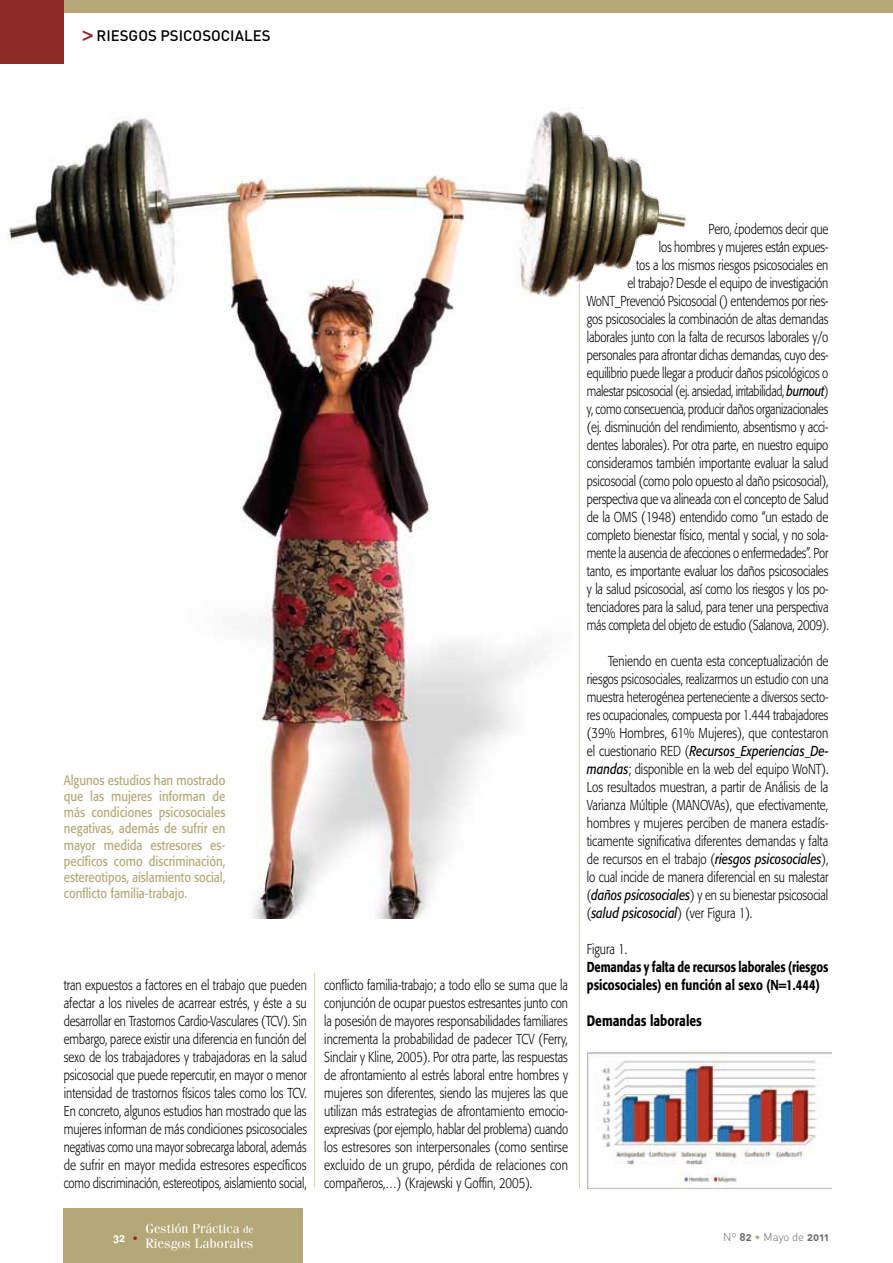
<style>
.page{position:relative;width:893px;height:1263px;background:#fff}
.page>*{position:absolute;margin:0;border:0;box-sizing:border-box;transform-origin:0 0}
.t1{font:500 15px "DIN";color:#000}
.t2{font:500 15px "Formata";color:#000;scale:.8 1}
.t3{font:300 14.25px/18px "Formata";letter-spacing:-.01em;color:#000;text-align:justify;scale:.8 1}
.t4{font:500 14.25px/18px "Formata";color:#000;scale:.78 1}
.t5{font:13.5px/16.2px "Formata";color:#b4a878;text-align:justify;scale:.85 1}
.t6{font:13.5px "Fenice Std";letter-spacing:.005em;color:#fff}
.t7{font:13.05px "Fenice Std";color:#fff}
.t8{font:300 11.25px "DIN";color:#706f6f}
.t9{font:11.25px "DIN Bold Alternate";color:#fff}
.s1{font-family:"Formata";font-weight:700;color:#8e2927}
.s2{font-weight:400;font-style:italic}
.s3{font-size:10.5px}
.s4{font-family:"DIN";font-weight:300;color:#8e2927}
.s5{font-family:"DIN Bold Alternate";font-weight:400}
.s6{color:#b4a878}
</style>
<div class="page">
<div style="left:0;top:0;width:893px;height:13px;background:#b4a878"></div>
<div style="left:0;top:0;width:64px;height:64px;background:#8e2927"></div>
<div style="left:64px;top:1209px;width:239px;height:54px;background:#b4a878"></div>
<hr style="left:314px;top:972px;width:1px;height:216px;background:#d8d1b8">
<img style="left:587px;top:1052px;width:244px;height:137px">
<hr style="left:579px;top:282px;width:1px;height:906px;background:#d8d1b8">
<img style="left:7px;top:109px;width:561px;height:809px">
<img style="left:568px;top:108px;width:119px;height:180px">
<p class="t1" style="left:83px;top:26px;width:189px"><span class="s1">&gt;</span> RIESGOS PSICOSOCIALES</p>
<p class="t5" style="left:64px;top:772px;width:192px">Algunos estudios han mostrado que las mujeres informan de más condiciones psicosociales negativas, además de sufrir en mayor medida estresores es&shy;pecíficos como discriminación, estereotipos, aislamiento social, conflicto familia-trabajo.</p>
<p class="t3" style="left:64px;top:976px;width:306px">tran expuestos a factores en el trabajo que pueden afectar a los niveles de acarrear estrés, y éste a su desarrollar en Trastornos Cardio-Vasculares (TCV). Sin embargo, parece existir una diferencia en función del sexo de los trabajadores y trabajadoras en la salud psicosocial que puede repercutir, en mayor o menor intensidad de trastornos físicos tales como los TCV.<br>En concreto, algunos estudios han mostrado que las mujeres informan de más condiciones psicosociales negativas como una mayor sobrecarga laboral, además de sufrir en mayor medida estresores específicos como discriminación, estereotipos, aislamiento social,</p>
<p class="t3" style="left:324px;top:976px;width:306px">conflicto familia-trabajo; a todo ello se suma que la conjunción de ocupar puestos estresantes junto con la posesión de mayores responsabilidades familiares incrementa la probabilidad de padecer TCV (Ferry, Sinclair y Kline, 2005). Por otra parte, las respuestas de afrontamiento al estrés laboral entre hombres y mujeres son diferentes, siendo las mujeres las que utilizan más estrategias de afrontamiento emocio&shy;expresivas (por ejemplo, hablar del problema) cuando los estresores son interpersonales (como sentirse excluido de un grupo, pérdida de relaciones con compañeros,…) (Krajewski y Goffin, 2005).</p>
<p class="t3" style="left:587px;top:220px;width:304px;text-align:right">Pero, ¿podemos decir que<br>los hombres y mujeres están expues-<br>tos a los mismos riesgos psicosociales en<br>el trabajo? Desde el equipo de investigación WoNT_Prevenció Psicosocial () entendemos por ries&shy;gos psicosociales la combinación de altas demandas laborales junto con la falta de recursos laborales y/o personales para afrontar dichas demandas, cuyo des&shy;equilibrio puede llegar a producir daños psicológicos o malestar psicosocial (ej. ansiedad, irritabilidad, <span class="s2">burnout</span>) y, como consecuencia, producir daños organizacionales (ej. disminución del rendimiento, absentismo y acci&shy;dentes laborales). Por otra parte, en nuestro equipo consideramos también importante evaluar la salud psicosocial (como polo opuesto al daño psicosocial), perspectiva que va alineada con el concepto de Salud de la OMS (1948) entendido como “un estado de completo bienestar físico, mental y social, y no sola&shy;mente la ausencia de afecciones o enfermedades”. Por tanto, es importante evaluar los daños psicosociales y la salud psicosocial, así como los riesgos y los po&shy;tenciadores para la salud, para tener una perspectiva más completa del objeto de estudio (Salanova, 2009).</p>
<p class="t3" style="left:587px;top:652px;width:304px;text-indent:21px">Teniendo en cuenta esta conceptualización de riesgos psicosociales, realizarmos un estudio con una muestra heterogénea perteneciente a diversos secto&shy;res ocupacionales, compuesta por 1.444 trabajadores (39% Hombres, 61% Mujeres), que contestaron el cuestionario RED (<span class="s2">Recursos_Experiencias_De&shy;mandas</span>; disponible en la web del equipo WoNT).<br>Los resultados muestran, a partir de Análisis de la Varianza Múltiple (MANOVAs), que efectivamente, hombres y mujeres perciben de manera estadís&shy;ticamente significativa diferentes demandas y falta de recursos en el trabajo (<span class="s2">riesgos psicosociales</span>), lo cual incide de manera diferencial en su malestar (<span class="s2">daños psicosociales</span>) y en su bienestar psicosocial (<span class="s2">salud psicosocial</span>) (ver Figura 1).</p>
<p class="t3" style="left:587px;top:940px;width:52px">Figura 1.</p>
<p class="t4" style="left:587px;top:958px;width:311px">Demandas y falta de recursos laborales (riesgos psicosociales) en función al sexo (N=1.444)</p>
<p class="t2" style="left:587px;top:1011px;width:146px">Demandas laborales</p>
<p class="t7" style="left:145px;top:1220px;width:110px">Gestión Práctica <span class="s3">de</span></p>
<p class="t6" style="left:145px;top:1235px;width:110px">Riesgos Laborales</p>
<p class="t9" style="left:113px;top:1230px;width:27px">32 <span class="s4">•</span></p>
<p class="t8" style="left:723px;top:1230px;width:107px">Nº <span class="s5">82</span> <span class="s6">•</span> Mayo de <span class="s5">2011</span></p>
</div>
